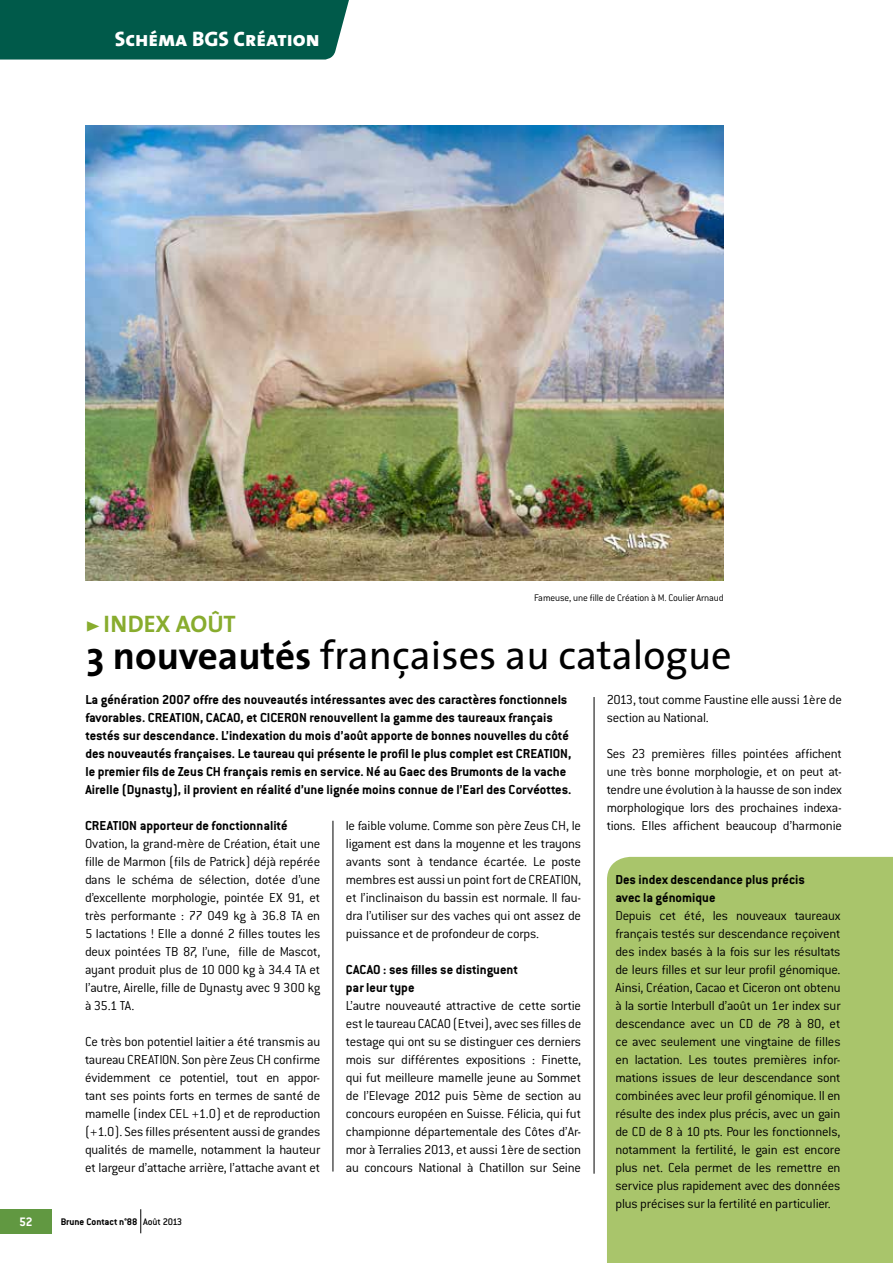
<style>
.page{position:relative;width:893px;height:1263px;background:#fff}
.page>*{position:absolute;margin:0;border:0;box-sizing:border-box;transform-origin:0 0}
.t1{font:40.5px "The Sans";color:#000}
.t2{font:24px "The Sans Bold Caps";color:#88ac2e}
.t3{font:21px "The Sans Extra Bold Caps";color:#fff}
.t4{font:300 14.25px/18px "Conduit ITC";letter-spacing:-.015em;color:#000;text-align:justify}
.t5{font:700 14.25px/18px "Conduit ITC";color:#000}
.t6{font:700 13.5px "Conduit ITC";color:#fff}
.t7{font:300 10.5px "Conduit ITC";letter-spacing:-.015em;color:#000}
.t8{font:700 10.5px "Conduit ITC";color:#000}
.s1{font-family:"The Sans Black Caps";font-size:19.5px}
.s2{font-weight:700;font-size:39px}
.s3{font-weight:500}
</style>
<div class="page">
<div style="left:0;top:1209px;width:52px;height:24px;background:#619841"></div>
<svg style="left:140px;top:1209px;width:1px;height:24px"></svg>
<img style="left:85px;top:125px;width:639px;height:456px">
<hr style="left:333px;top:821px;width:1px;height:350px;background:#000">
<hr style="left:594px;top:697px;width:1px;height:477px;background:#000">
<div style="left:607px;top:857px;width:286px;height:406px;background:#a9c56b"></div>
<div style="left:0;top:0;width:349px;height:60px;background:#005a4a"></div>
<h3 class="t3" style="left:115px;top:21px;width:206px">Schéma BGS Création</h3>
<p class="t7" style="left:534px;top:592px;width:191px">Fameuse, une fille de Création à M. Coulier Arnaud</p>
<h2 class="t2" style="left:86px;top:603px;width:151px"><span class="s1">&gt;</span> INDEX AOÛT</h2>
<h1 class="t1" style="left:86px;top:622px;width:647px"><span class="s2">3 nouveautés</span> françaises au catalogue</h1>
<p class="t5" style="left:85px;top:690px;width:483px">La génération 2007 offre des nouveautés intéressantes avec des caractères fonctionnels favorables. CREAT</p>
<p class="t4" style="left:607px;top:690px;width:237px">2013, tout comme Faustine elle aussi 1ère de section au National.</p>
<p class="t4" style="left:607px;top:744px;width:237px">Ses 23 premières filles pointées affichent une très bonne morphologie, et on peut at&shy;tendre une évolution à la hausse de son index morphologique lors des prochaines indexa&shy;tions. Elles affichent beaucoup d’harmonie</p>
<p class="t5" style="left:85px;top:708px;width:485px;text-indent:224px">renouvellent la gamme des taureaux français testés sur descendance. L’indexation du mois d’août apporte de bonnes nouvelles du côté des nouveautés françaises. Le taureau qui présente le profil le plus complet est CREAT</p>
<p class="t5" style="left:181px;top:708px;width:102px">ION, CACAO, et CICERON</p>
<p class="t5" style="left:85px;top:744px;width:487px;text-indent:464px">ION, le premier fils de Zeus CH français remis en service. Né au Gaec des Brumonts de la vache<br>Airelle (Dynasty), il provient en réalité d’une lignée moins connue de l’Earl des Corvéottes.</p>
<p class="t4" style="left:346px;top:816px;width:237px">le faible volume. Comme son père Zeus CH, le ligament est dans la moyenne et les trayons avants sont à tendance écartée. Le poste membres est aussi un point fort de CREATION, et l’inclinaison du bassin est normale. Il fau&shy;dra l’utiliser sur des vaches qui ont assez de puissance et de profondeur de corps.</p>
<p class="t5" style="left:346px;top:960px;width:174px">CACAO : ses filles se distinguent par leur type</p>
<p class="t4" style="left:346px;top:996px;width:237px">L’autre nouveauté attractive de cette sortie est le taureau CACAO (Etvei), avec ses filles de testage qui ont su se distinguer ces derniers mois sur différentes expositions : Finette, qui fut meilleure mamelle jeune au Sommet de l’Elevage 2012 puis 5ème de section au concours européen en Suisse. Félicia, qui fut championne départementale des Côtes d’Ar&shy;mor à Terralies 2013, et aussi 1ère de section au concours National à Chatillon sur Seine</p>
<p class="t5" style="left:85px;top:816px;width:12px">CREAT</p>
<p class="t5" style="left:118px;top:816px;width:171px">ION apporteur de fonctionnalité</p>
<p class="t4" style="left:85px;top:834px;width:237px">Ovation, la grand-mère de Création, était une fille de Marmon (fils de Patrick) déjà repérée dans le schéma de sélection, dotée d’une d’excellente morphologie, pointée EX 91, et très performante : 77 049 kg à 36.8 TA en 5 lactations ! Elle a donné 2 filles toutes les deux pointées TB 87, l’une, fille de Mascot, ayant produit plus de 10 000 kg à 34.4 TA et l’autre, Airelle, fille de Dynasty avec 9 300 kg à 35.1 TA.</p>
<p class="t4" style="left:85px;top:1032px;width:237px">Ce très bon potentiel laitier a été transmis au taureau CREATION. Son père Zeus CH confirme évidemment ce potentiel, tout en appor&shy;tant ses points forts en termes de santé de mamelle (index CEL +1.0) et de reproduction (+1.0). Ses filles présentent aussi de grandes qualités de mamelle, notamment la hauteur et largeur d’attache arrière, l’attache avant et</p>
<p class="t5" style="left:615px;top:870px;width:191px">Des index descendance plus précis avec la génomique</p>
<p class="t4" style="left:615px;top:906px;width:227px">Depuis cet été, les nouveaux taureaux français testés sur descendance reçoivent des index basés à la fois sur les résultats de leurs filles et sur leur profil génomique.<br>Ainsi, Création, Cacao et Ciceron ont obtenu à la sortie Interbull d’août un 1er index sur descendance avec un CD de 78 à 80, et ce avec seulement une vingtaine de filles en lactation. Les toutes premières infor&shy;mations issues de leur descendance sont combinées avec leur profil génomique. Il en résulte des index plus précis, avec un gain de CD de 8 à 10 pts. Pour les fonctionnels, notamment la fertilité, le gain est encore plus net. Cela permet de les remettre en service plus rapidement avec des données plus précises sur la fertilité en particulier.</p>
<p class="t6" style="left:19px;top:1214px;width:15px">52</p>
<p class="t8" style="left:61px;top:1215px;width:123px">Brune Contact n°88 <span class="s3">Août 2013</span></p>
</div>
